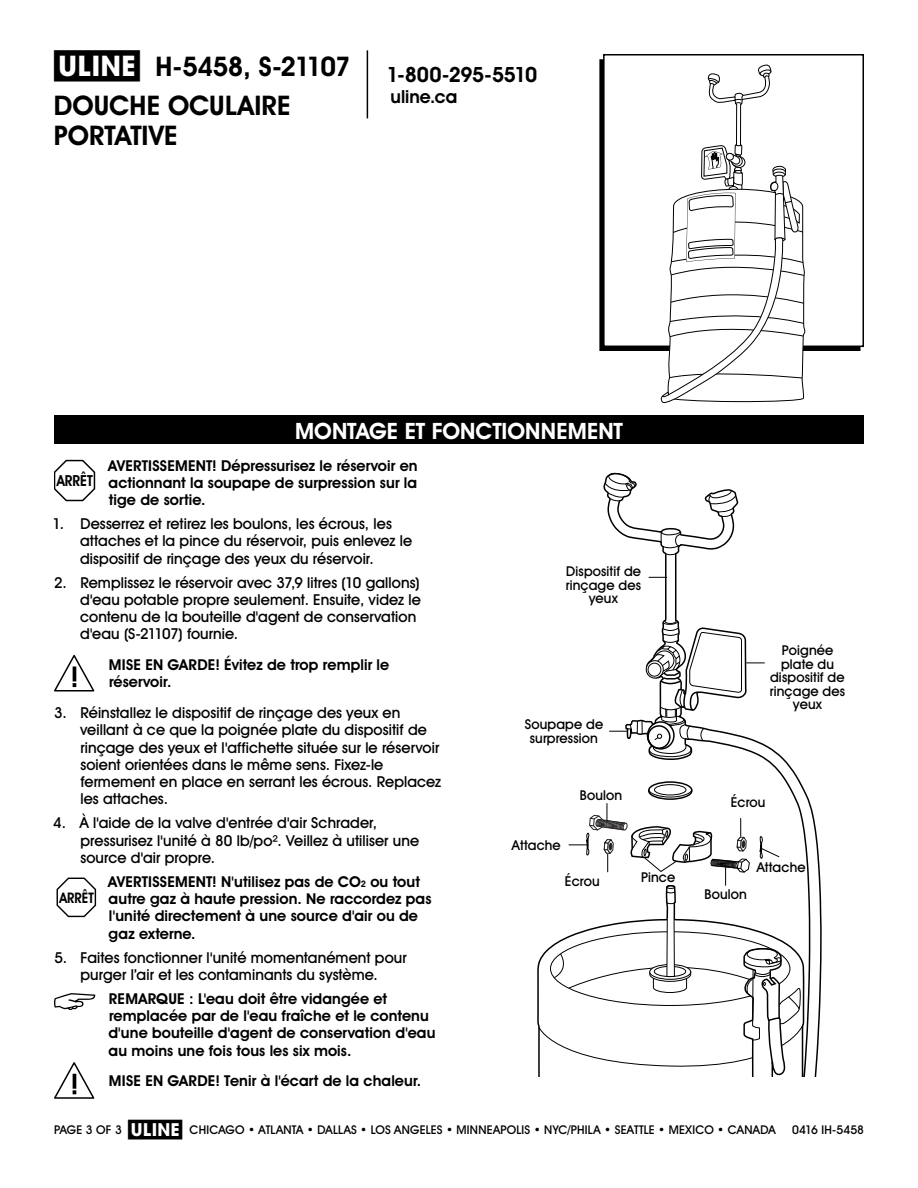
<style>
.page{position:relative;width:918px;height:1188px;background:#fff}
.page>*{position:absolute;margin:0;border:0;box-sizing:border-box;transform-origin:0 0}
.t1{font:700 27px/38.7px "Uline Two Knine";color:#000}
.t2{font:700 22.5px "Uline Two Knine";letter-spacing:.005em;color:#fff}
.t3{font:700 21px "Uline Two Knine";letter-spacing:-.02em;color:#000}
.t4{font:700 18px "Uline Two Knine";color:#000}
.t5{font:700 15.3px "Uline Two Knine";color:#000;scale:.89 1}
.t6{font:15px/17.2px "Uline Two Knine";letter-spacing:.005em;color:#000}
.t7{font:700 15px/17.2px "Uline Two Knine";letter-spacing:.005em;color:#000}
.t8{font:700 14.55px "Uline Two Knine";color:#000;scale:.89 1}
.t9{font:13.5px/13.5px "Uline Two Knine";letter-spacing:.01em;color:#000;text-align:center}
.t10{font:12px "Uline Two Knine";letter-spacing:.015em;color:#000}
.s1{font-size:28.5px}
.s2{font-weight:700}
.s3{font-size:9px}
.s4{font-size:18px}
</style>
<div class="page">
<hr style="left:367px;top:50px;width:1px;height:68px;background:#000">
<div style="left:603px;top:54px;width:261px;height:293px;border:2px solid #000"></div>
<svg style="left:661px;top:65px;width:146px;height:339px"></svg>
<div style="left:54px;top:416px;width:810px;height:28px;background:#000"></div>
<svg style="left:54px;top:460px;width:41px;height:41px"></svg>
<svg style="left:54px;top:655px;width:40px;height:37px"></svg>
<svg style="left:57px;top:878px;width:39px;height:39px"></svg>
<svg style="left:54px;top:993px;width:41px;height:17px"></svg>
<svg style="left:54px;top:1062px;width:40px;height:37px"></svg>
<svg style="left:537px;top:482px;width:285px;height:595px"></svg>
<svg style="left:604px;top:472px;width:32px;height:30px"></svg>
<svg style="left:707px;top:490px;width:30px;height:28px"></svg>
<svg style="left:660px;top:531px;width:23px;height:25px"></svg>
<svg style="left:538px;top:901px;width:266px;height:176px"></svg>
<svg style="left:609px;top:728px;width:22px;height:4px"></svg>
<svg style="left:637px;top:619px;width:127px;height:138px"></svg>
<svg style="left:649px;top:577px;width:18px;height:1px"></svg>
<svg style="left:759px;top:836px;width:21px;height:24px"></svg>
<svg style="left:569px;top:781px;width:181px;height:113px"></svg>
<h1 class="t1" style="left:54px;top:47px;width:298px"><span class="s1">π</span> H-5458, S-21107<br>DOUCHE OCULAIRE</h1>
<h1 class="t1" style="left:54px;top:116px;width:125px">PORTATIVE</h1>
<h3 class="t3" style="left:386px;top:62px;width:152px">1-800-295-5510</h3>
<p class="t4" style="left:390px;top:86px;width:68px">uline.ca</p>
<h2 class="t2" style="left:295px;top:417px;width:330px">MONTAGE ET FONCTIONNEMENT</h2>
<p class="t7" style="left:108px;top:456px;width:311px;text-align:justify">AVERTISSEMENT! Dépressurisez le réservoir en actionnant la soupape de surpression sur la tige de sortie.</p>
<p class="t6" style="left:80px;top:515px;width:334px;text-indent:-27px">1. Desserrez et retirez les boulons, les écrous, les attaches et la pince du réservoir, puis enlevez le dispositif de rinçage des yeux du réservoir.</p>
<p class="t6" style="left:80px;top:573px;width:342px;text-indent:-26px">2. Remplissez le réservoir avec 37,9 litres (10 gallons) d<span class="s2">'</span>eau potable propre seulement. Ensuite, videz le contenu de la bouteille d'agent de conservation d'eau (S-21107) fournie.</p>
<p class="t7" style="left:109px;top:656px;width:282px">MISE EN GARDE! Évitez de trop remplir le réservoir.</p>
<p class="t6" style="left:80px;top:704px;width:363px;text-indent:-26px">3. Réinstallez le dispositif de rinçage des yeux en veillant à ce que la poignée plate du dispositif de rinçage des yeux et l<span class="s2">'</span>affichette située sur le réservoir soient orientées dans le même sens. Fixez-le fermement en place en serrant les écrous. Replacez les attaches.</p>
<p class="t6" style="left:80px;top:814px;width:340px;text-indent:-27px">4. À l<span class="s2">'</span>aide de la valve d<span class="s2">'</span>entrée d<span class="s2">'</span>air Schrader, pressurisez l<span class="s2">'</span>unité à 80 lb/po². Veillez à utiliser une source d<span class="s2">'</span>air propre.</p>
<p class="t7" style="left:108px;top:873px;width:325px">AVERTISSEMENT! N'utilisez pas de CO<span class="s3">2</span> ou tout autre gaz à haute pression. Ne raccordez pas l'unité directement à une source d'air ou de gaz externe.</p>
<p class="t6" style="left:54px;top:948px;width:354px;text-align:center">5. Faites fonctionner l<span class="s2">'</span>unité momentanément pour purger l’air et les contaminants du système.</p>
<p class="t7" style="left:108px;top:990px;width:329px">REMARQUE : L'eau doit être vidangée et remplacée par de l'eau fraîche et le contenu d'une bouteille d'agent de conservation d'eau au moins une fois tous les six mois.</p>
<p class="t7" style="left:109px;top:1072px;width:314px">MISE EN GARDE! Tenir à l'écart de la chaleur.</p>
<p class="t5" style="left:57px;top:471px;width:42px">ARRÊT</p>
<p class="t9" style="left:566px;top:564px;width:77px">Dispositif de rinçage des yeux</p>
<p class="t9" style="left:525px;top:718px;width:80px">Soupape de surpression</p>
<p class="t9" style="left:580px;top:788px;width:44px">Boulon</p>
<p class="t9" style="left:512px;top:838px;width:50px">Attache</p>
<p class="t9" style="left:565px;top:874px;width:36px">Écrou</p>
<p class="t9" style="left:641px;top:870px;width:36px">Pince</p>
<p class="t8" style="left:59px;top:889px;width:40px">ARRÊT</p>
<p class="t9" style="left:770px;top:643px;width:77px">Poignée plate du dispositif de rinçage des yeux</p>
<p class="t9" style="left:731px;top:796px;width:36px">Écrou</p>
<p class="t9" style="left:705px;top:887px;width:44px">Boulon</p>
<p class="t9" style="left:757px;top:861px;width:50px">Attache</p>
<p class="t10" style="left:128px;top:1122px;width:649px"><span class="s4">π</span> CHICAGO • ATLANTA • DALLAS • LOS ANGELES • MINNEAPOLIS • NYC/PHILA • SEATTLE • MEXICO • CANADA</p>
<p class="t10" style="left:54px;top:1122px;width:69px">PAGE 3 OF 3</p>
<p class="t10" style="left:792px;top:1122px;width:73px">0416 IH-5458</p>
</div>
